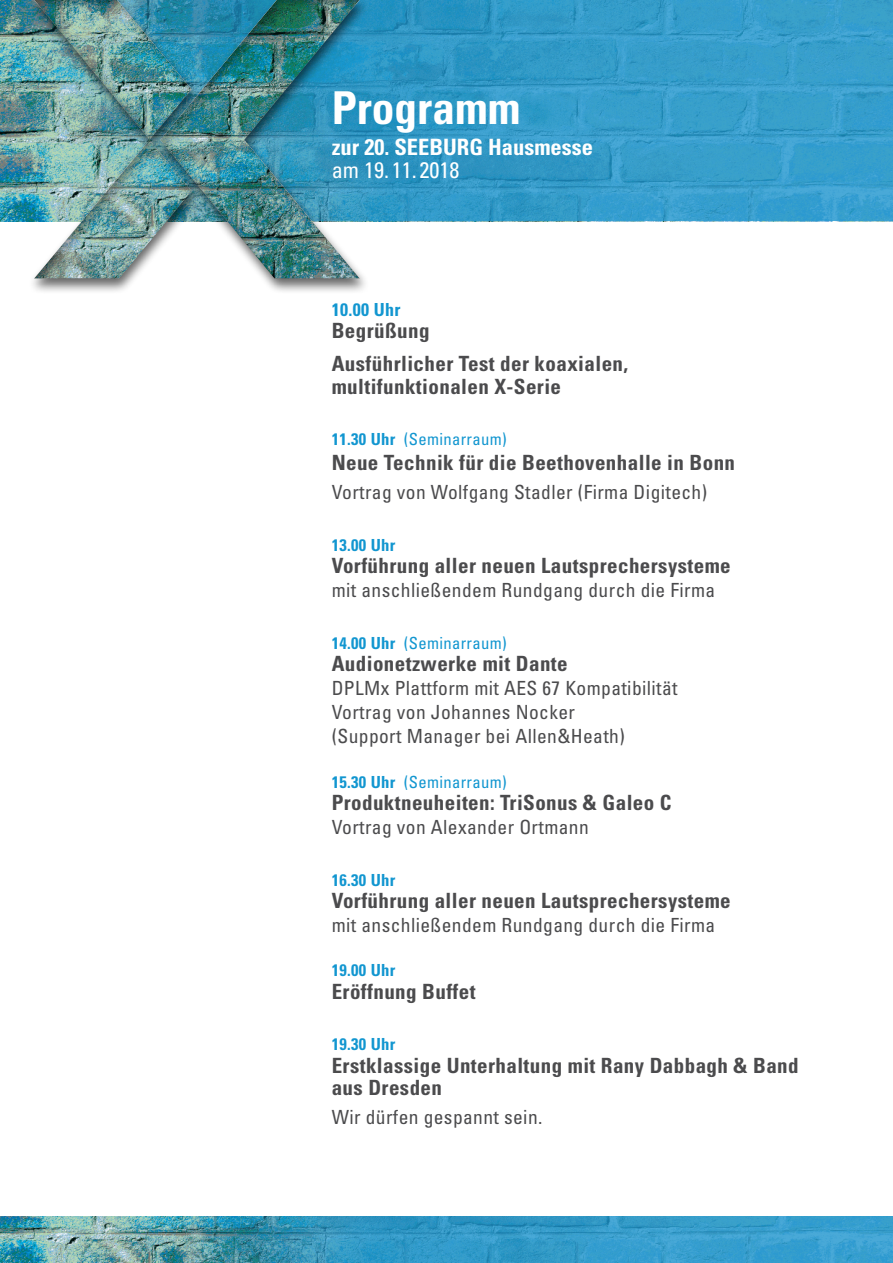
<style>
.page{position:relative;width:893px;height:1263px;background:#fff}
.page>*{position:absolute;margin:0;border:0;box-sizing:border-box;transform-origin:0 0}
.t1{font:700 condensed 45.3px "Univers";color:#fff}
.t2{font:700 condensed 22.5px "Univers";color:#fff}
.t3{font:condensed 22.5px "Univers";color:#fff}
.t4{font:700 condensed 21px/33.3px "Univers";letter-spacing:.02em;color:#4b4b4d}
.t5{font:condensed 19.5px/24px "Univers";letter-spacing:.02em;color:#4b4b4d}
.t6{font:700 condensed 18px "Univers";letter-spacing:.02em;color:#1296d0}
.t7{font:condensed 16.65px "Univers";letter-spacing:.02em;color:#1296d0}
.t8{font:700 condensed 16.65px "Univers";letter-spacing:.02em;color:#1296d0}
.s1{font-weight:700}
</style>
<div class="page">
<img style="left:0;top:1216px;width:893px;height:47px">
<svg style="left:0;top:0;width:893px;height:221px;background:#359ac6"></svg>
<div style="left:28px;top:0;width:342px;height:294px;background:#000;opacity:.6"></div>
<div style="left:32px;top:0;width:328px;height:279px;background:#000;opacity:.4"></div>
<h1 class="t1" style="left:332px;top:80px;width:190px">Programm</h1>
<p class="t2" style="left:332px;top:134px;width:263px">zur 20. SEEBURG Hausmesse</p>
<p class="t3" style="left:332px;top:156px;width:129px">am 19. 11. 2018</p>
<p class="t6" style="left:332px;top:298px;width:70px">10.00 Uhr</p>
<p class="t4" style="left:332px;top:314px;width:298px">Begrüßung<br>Ausführlicher Test der koaxialen,</p>
<p class="t4" style="left:332px;top:369px;width:231px">multifunktionalen X-Serie</p>
<p class="t7" style="left:332px;top:429px;width:177px"><span class="s1">11.30 Uhr</span> (Seminarraum)</p>
<p class="t4" style="left:332px;top:445px;width:405px">Neue Technik für die Beethovenhalle in Bonn</p>
<p class="t5" style="left:332px;top:480px;width:377px">Vortrag von Wolfgang Stadler (Firma Digitech)</p>
<p class="t8" style="left:332px;top:535px;width:65px">13.00 Uhr</p>
<p class="t4" style="left:332px;top:549px;width:401px">Vorführung aller neuen Lautsprechersysteme</p>
<p class="t5" style="left:332px;top:578px;width:385px">mit anschließendem Rundgang durch die Firma</p>
<p class="t7" style="left:332px;top:632px;width:177px"><span class="s1">14.00 Uhr</span> (Seminarraum)</p>
<p class="t4" style="left:332px;top:647px;width:237px">Audionetzwerke mit Dante</p>
<p class="t5" style="left:332px;top:676px;width:347px">DPLMx Plattform mit AES 67 Kompatibilität<br>Vortrag von Johannes Nocker<br>(Support Manager bei Allen&amp;Heath)</p>
<p class="t7" style="left:332px;top:771px;width:177px"><span class="s1">15.30 Uhr</span> (Seminarraum)</p>
<p class="t4" style="left:332px;top:785px;width:341px">Produktneuheiten: TriSonus &amp; Galeo C</p>
<p class="t5" style="left:332px;top:814px;width:259px">Vortrag von Alexander Ortmann</p>
<p class="t8" style="left:332px;top:869px;width:65px">16.30 Uhr</p>
<p class="t4" style="left:332px;top:883px;width:401px">Vorführung aller neuen Lautsprechersysteme</p>
<p class="t5" style="left:332px;top:912px;width:385px">mit anschließendem Rundgang durch die Firma</p>
<p class="t8" style="left:332px;top:960px;width:65px">19.00 Uhr</p>
<p class="t4" style="left:332px;top:974px;width:145px">Eröffnung Buffet</p>
<p class="t8" style="left:332px;top:1034px;width:65px">19.30 Uhr</p>
<p class="t4" style="left:332px;top:1054px;width:468px;line-height:22.2px">Erstklassige Unterhaltung mit Rany Dabbagh &amp; Band aus Dresden</p>
<p class="t5" style="left:332px;top:1105px;width:212px">Wir dürfen gespannt sein.</p>
</div>
